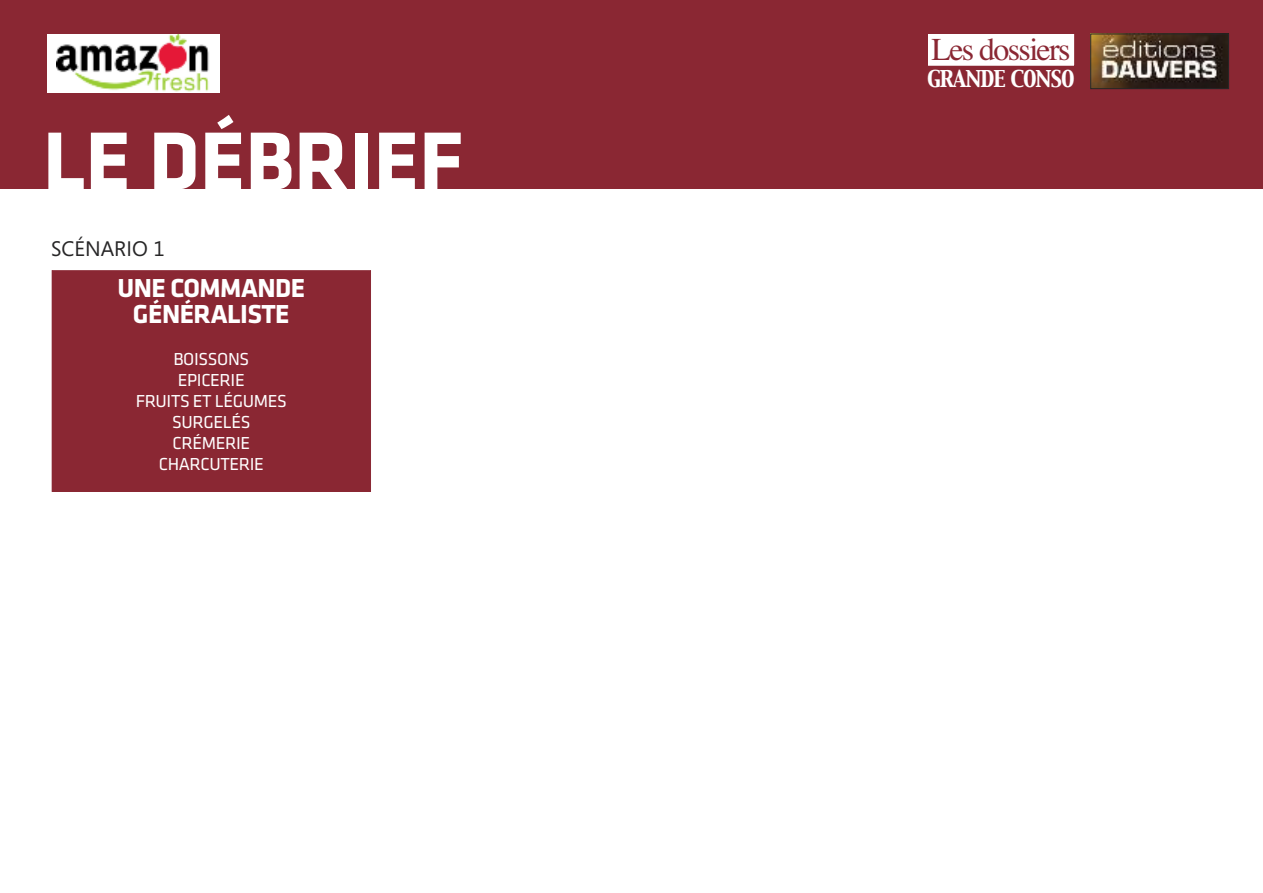
<style>
.page{position:relative;width:1263px;height:893px;background:#fff}
.page>*{position:absolute;margin:0;border:0;box-sizing:border-box;transform-origin:0 0}
.t1{font:700 85.35px "Klavika";color:#fff}
.t2{font:31.8px "Times";letter-spacing:-.05em;color:#8a2733}
.t3{font:700 27px/25.5px "Klavika";letter-spacing:-.02em;color:#fff;text-align:center}
.t4{font:21px "Segoe";color:#272627}
.t5{font:20.4px "Capitals";letter-spacing:-.05em;color:#fff}
.t6{font:18px/21px "Klavika";letter-spacing:-.02em;color:#fff;text-align:center}
</style>
<div class="page">
<div style="left:0;top:0;width:1263px;height:189px;background:#8a2733"></div>
<img style="left:1092px;top:36px;width:135px;height:51px">
<div style="left:1090px;top:34px;width:139px;height:55px;border:1px solid #272627"></div>
<div style="left:928px;top:34px;width:146px;height:32px;background:#fff"></div>
<div style="left:926px;top:32px;width:150px;height:35px;border:2px solid #8a2733"></div>
<div style="left:52px;top:271px;width:318px;height:220px;background:#8a2733"></div>
<div style="left:52px;top:270px;width:319px;height:222px;border:1px solid #8a2733"></div>
<div style="left:47px;top:34px;width:173px;height:59px;background:#fff"></div>
<img style="left:56px;top:34px;width:153px;height:58px">
<h1 class="t1" style="left:43px;top:133px;width:422px">LE DÉBRIEF</h1>
<p class="t4" style="left:51px;top:236px;width:115px">SCÉNARIO 1</p>
<h3 class="t3" style="left:118px;top:278px;width:189px">UNE COMMANDE<br>GÉNÉRALISTE</h3>
<p class="t6" style="left:136px;top:350px;width:153px">BOISSONS<br>EPICERIE<br>FRUITS ET LÉGUMES<br>SURGELÉS<br>CRÉMERIE<br>CHARCUTERIE</p>
<h2 class="t2" style="left:931px;top:30px;width:141px">Les dossiers</h2>
<p class="t5" style="left:927px;top:68px;width:149px">GRANDE CONSO</p>
</div>
